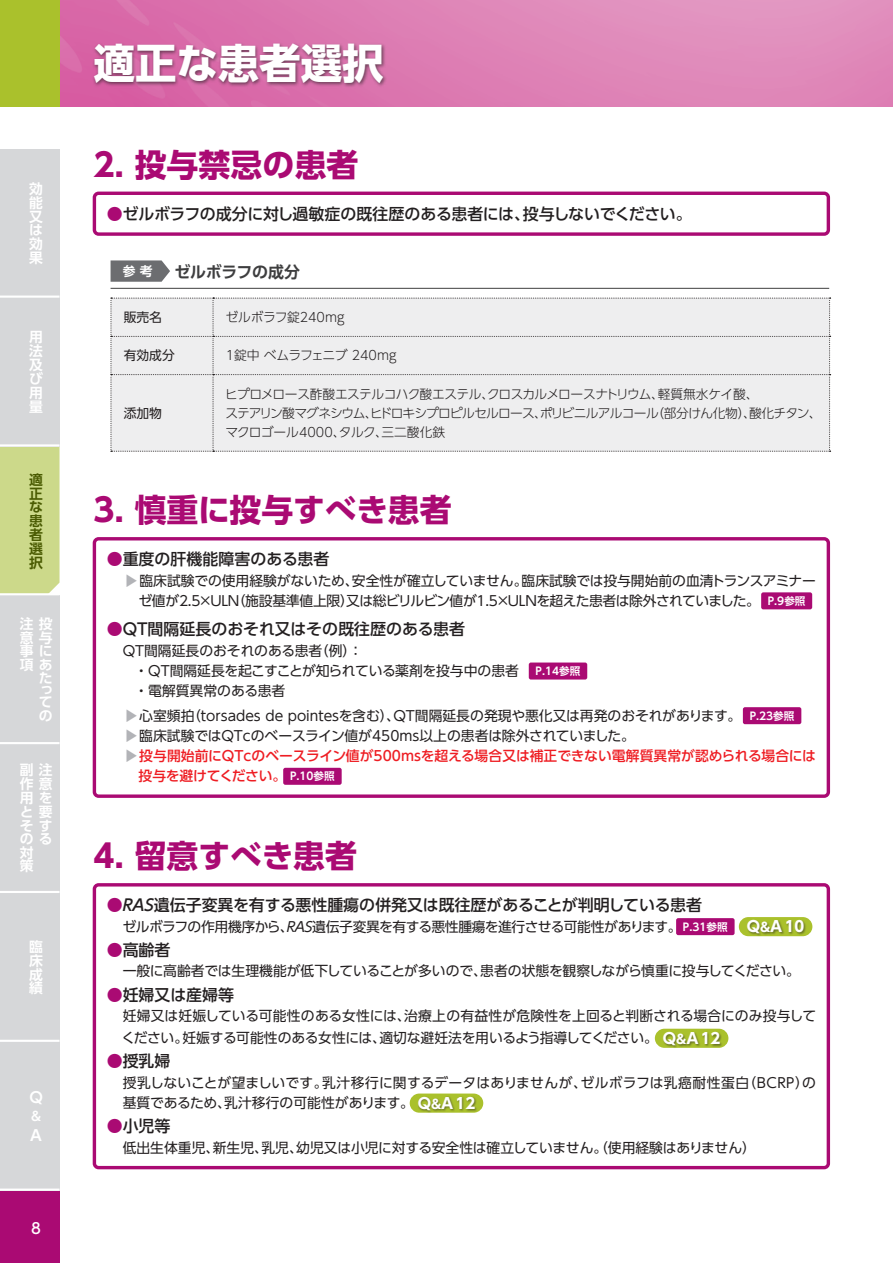
<style>
.page{position:relative;width:893px;height:1263px;background:#fff}
.page>*{position:absolute;margin:0;border:0;box-sizing:border-box;transform-origin:0 0}
.t1{font:700 41.4px "UD Shin Go Pro";color:#fff}
.t2{font:700 31.95px "UD Shin Go Pro";color:#aa0a73}
.t3{font:500 15.9px "UD Shin Go Pro";color:#231f20}
.t4{font:500 15.9px "UD Shin Go Pro";letter-spacing:-.025em;color:#231f20}
.t5{font:700 15.9px "UD Shin Go Pro De";letter-spacing:-.015em;color:#3e3e3f}
.t6{font:700 14.85px "UD Shin Go Pro";color:#fff}
.t7{font:700 14.85px "UD Shin Go Pro De";color:#fff}
.t8{font:500 14.85px "UD Shin Go Pro";color:#fff}
.t9{font:13.8px/20.2px "UD Shin Go Pro";letter-spacing:-.015em;color:#231f20}
.t10{font:500 13.8px "UD Shin Go Pro";letter-spacing:-.01em;color:#ee1d23}
.t11{font:700 13.8px/13.6px "UD Shin Go Pro De";color:#fff;text-align:justify}
.t12{font:700 13.8px/13.8px "UD Shin Go Pro De";color:#4a5b02;text-align:justify}
.t13{font:300 12.75px/19.2px "UD Shin Go Pro";letter-spacing:-.045em;color:#231f20}
.t14{font:300 12.75px "UD Shin Go Pro";color:#231f20}
.t15{font:12.75px "UD Shin Go Pro";color:#231f20}
.t16{font:700 12.75px "UD Shin Go Pro De";color:#fff}
.t17{font:700 10.65px "UD Shin Go Pro De";color:#fff}
.s1{color:#aa0a73}
.s2{color:#b2b3b7}
.s3{font-weight:400;color:#b2b3b7}
.s4{font-weight:700;font-size:14.85px;color:#fff}
.s5{font-weight:700;font-size:12.75px;color:#fff}
.s6{font-size:12.75px}
</style>
<div class="page">
<img style="left:60px;top:0;width:833px;height:106px">
<div style="left:0;top:0;width:60px;height:106px;background:#aac12c"></div>
<div style="left:0;top:1191px;width:60px;height:72px;background:#aa0a73"></div>
<div style="left:92px;top:42px;width:296px;height:46px;background:#231f20;opacity:.6"></div>
<div style="left:93px;top:192px;width:737px;height:44px;border:3px solid #aa0a73;border-radius:4px"></div>
<hr style="left:111px;top:288px;width:718px;height:1px;background:#3e3e3f">
<svg style="left:111px;top:260px;width:59px;height:22px"></svg>
<div style="left:111px;top:298px;width:720px;height:154px;background:#eeeeef"></div>
<div style="left:93px;top:883px;width:737px;height:286px;border:3px solid #aa0a73;border-radius:4px"></div>
<div style="left:676px;top:918px;width:59px;height:17px;background:#aa0a73;border-radius:2px"></div>
<div style="left:655px;top:1029px;width:73px;height:19px;background:#aac12c;border-radius:10px"></div>
<div style="left:663px;top:1031px;width:60px;height:18px;background:#231f20;opacity:.5"></div>
<div style="left:739px;top:917px;width:73px;height:19px;background:#aac12c;border-radius:10px"></div>
<div style="left:747px;top:919px;width:60px;height:17px;background:#231f20;opacity:.5"></div>
<div style="left:410px;top:1093px;width:73px;height:20px;background:#aac12c;border-radius:10px"></div>
<div style="left:418px;top:1096px;width:59px;height:17px;background:#231f20;opacity:.5"></div>
<div style="left:93px;top:537px;width:737px;height:261px;border:3px solid #aa0a73;border-radius:4px"></div>
<div style="left:761px;top:592px;width:51px;height:17px;background:#aa0a73;border-radius:2px"></div>
<div style="left:529px;top:662px;width:58px;height:17px;background:#aa0a73;border-radius:2px"></div>
<div style="left:743px;top:707px;width:58px;height:17px;background:#aa0a73;border-radius:2px"></div>
<div style="left:283px;top:768px;width:59px;height:17px;background:#aa0a73;border-radius:2px"></div>
<div style="left:0;top:446px;width:60px;height:147px;background:#ccd98a"></div>
<div style="left:0;top:149px;width:60px;height:149px;background:#d6d7d9"></div>
<div style="left:0;top:298px;width:60px;height:148px;background:#d6d7d9"></div>
<div style="left:0;top:595px;width:60px;height:149px;background:#d6d7d9"></div>
<div style="left:0;top:744px;width:60px;height:149px;background:#d6d7d9"></div>
<div style="left:0;top:893px;width:60px;height:149px;background:#d6d7d9"></div>
<div style="left:0;top:1042px;width:60px;height:149px;background:#d6d7d9"></div>
<hr style="left:0;top:296px;width:60px;height:2px;background:#fff">
<hr style="left:0;top:444px;width:60px;height:2px;background:#fff">
<hr style="left:0;top:1040px;width:60px;height:2px;background:#fff">
<hr style="left:0;top:1188px;width:60px;height:3px;background:#fff">
<hr style="left:0;top:742px;width:60px;height:2px;background:#fff">
<hr style="left:0;top:891px;width:60px;height:2px;background:#fff">
<p class="t11" style="left:29px;top:182px;width:15px">効能又は効果</p>
<p class="t11" style="left:29px;top:330px;width:15px">用法及び用量</p>
<p class="t12" style="left:29px;top:472px;width:15px">適正な患者選択</p>
<p class="t11" style="left:20px;top:616px;width:34px;text-align:right">注投意与事に項あた</p>
<p class="t11" style="left:39px;top:683px;width:14px;line-height:12.1px">って</p>
<p class="t11" style="left:39px;top:708px;width:15px">の</p>
<p class="t11" style="left:20px;top:763px;width:34px;text-align:left">副注作意用<br>と<br>そ<br>のる対<br>策</p>
<p class="t11" style="left:39px;top:790px;width:15px">を要す</p>
<p class="t11" style="left:29px;top:939px;width:15px">臨床成績</p>
<p class="t7" style="left:29px;top:1085px;width:15px">Q</p>
<p class="t16" style="left:31px;top:1106px;width:11px">&amp;</p>
<p class="t7" style="left:30px;top:1123px;width:13px">A</p>
<p class="t8" style="left:31px;top:1216px;width:11px">8</p>
<h1 class="t1" style="left:94px;top:29px;width:292px">適正な患者選択</h1>
<h2 class="t2" style="left:94px;top:139px;width:266px">2. 投与禁忌の患者</h2>
<p class="t4" style="left:107px;top:201px;width:587px"><span class="s1">●</span>ゼルボラフの成分に対し過敏症の既往歴のある患者には、投与しないでください。</p>
<p class="t5" style="left:174px;top:259px;width:127px">ゼルボラフの成分</p>
<p class="t16" style="left:123px;top:261px;width:31px">参考</p>
<p class="t15" style="left:124px;top:307px;width:40px">販売名</p>
<p class="t14" style="left:226px;top:307px;width:121px">ゼルボラフ錠240mg</p>
<p class="t15" style="left:124px;top:345px;width:53px">有効成分</p>
<p class="t14" style="left:226px;top:345px;width:172px">1錠中ベムラフェニブ 240mg</p>
<p class="t15" style="left:124px;top:403px;width:40px">添加物</p>
<p class="t13" style="left:225px;top:384px;width:598px">ヒプロメロース酢酸エステルコハク酸エステル、クロスカルメロースナトリウム、軽質無水ケイ酸、<br>ステアリン酸マグネシウム、ヒドロキシプロピルセルロース、ポリビニルアルコール（部分けん化物）、酸化チタン、マクロゴール4000、タルク、三二酸化鉄</p>
<h2 class="t2" style="left:94px;top:484px;width:360px">3. 慎重に投与すべき患者</h2>
<p class="t3" style="left:107px;top:546px;width:224px"><span class="s1">●</span>重度の肝機能障害のある患者</p>
<p class="t9" style="left:138px;top:570px;width:679px;text-indent:-16px"><span class="s2">▶</span>臨床試験での使用経験がないため、安全性が確立していません。臨床試験では投与開始前の血清トランスアミナーゼ値が2.5×ULN（施設基準値上限）又は総ビリルビン値が1.5×ULNを超えた患者は除外されていました。</p>
<p class="t3" style="left:107px;top:616px;width:360px"><span class="s1">●</span>QT間隔延長のおそれ又はその既往歴のある患者</p>
<p class="t9" style="left:134px;top:640px;width:386px;text-indent:-12px">QT間隔延長のおそれのある患者（例）：<br>・QT間隔延長を起こすことが知られている薬剤を投与中の患者・電解質異常のある患者</p>
<p class="t9" style="left:123px;top:705px;width:620px"><span class="s2">▶</span>心室頻拍（torsades de pointesを含む）、QT間隔延長の発現や悪化又は再発のおそれがあります。</p>
<p class="t9" style="left:123px;top:725px;width:514px"><span class="s2">▶</span>臨床試験ではQTcのベースライン値が450ms以上の患者は除外されていました。</p>
<p class="t10" style="left:123px;top:744px;width:695px"><span class="s3">▶</span>投与開始前にQTcのベースライン値が500msを超える場合又は補正できない電解質異常が認められる場合には</p>
<p class="t10" style="left:139px;top:765px;width:149px">投与を避けてください。</p>
<p class="t17" style="left:768px;top:592px;width:39px">P.9参照</p>
<p class="t17" style="left:536px;top:662px;width:46px">P.14参照</p>
<p class="t17" style="left:750px;top:707px;width:46px">P.23参照</p>
<p class="t17" style="left:290px;top:768px;width:46px">P.10参照</p>
<h2 class="t2" style="left:94px;top:830px;width:265px">4. 留意すべき患者</h2>
<p class="t3" style="left:107px;top:892px;width:597px"><span class="s1">●</span>RAS遺伝子変異を有する悪性腫瘍の併発又は既往歴があることが判明している患者</p>
<p class="t9" style="left:122px;top:916px;width:561px">ゼルボラフの作用機序から、RAS遺伝子変異を有する悪性腫瘍を進行させる可能性があります。</p>
<p class="t3" style="left:107px;top:937px;width:65px"><span class="s1">●</span>高齢者</p>
<p class="t9" style="left:123px;top:960px;width:679px">一般に高齢者では生理機能が低下していることが多いので、患者の状態を観察しながら慎重に投与してください。</p>
<p class="t3" style="left:107px;top:981px;width:129px"><span class="s1">●</span>妊婦又は産婦等</p>
<p class="t9" style="left:122px;top:1004px;width:696px;line-height:22.4px">妊婦又は妊娠している可能性のある女性には、治療上の有益性が危険性を上回ると判断される場合にのみ投与してください。妊娠する可能性のある女性には、適切な避妊法を用いるよう指導してください。 <span class="s4">Q</span><sub>＆</sub><span class="s4">A 12</span></p>
<p class="t3" style="left:107px;top:1048px;width:65px"><span class="s1">●</span>授乳婦</p>
<p class="t9" style="left:123px;top:1072px;width:695px">授乳しないことが望ましいです。乳汁移行に関するデータはありませんが、ゼルボラフは乳癌耐性蛋白（BCRP）の基質であるため、乳汁移行の可能性があります。 <span class="s4">Q</span><span class="s5">＆</span><span class="s4">A 12</span></p>
<p class="t3" style="left:107px;top:1113px;width:65px"><span class="s1">●</span>小児等</p>
<p class="t9" style="left:123px;top:1137px;width:635px">低出生体重児、新生児、乳児、幼児又は小児に対する安全性は確立していません。（使用経験はありません）</p>
<p class="t17" style="left:683px;top:918px;width:46px">P.31参照</p>
<p class="t6" style="left:747px;top:914px;width:59px">Q<span class="s6">＆</span>A 10</p>
</div>
